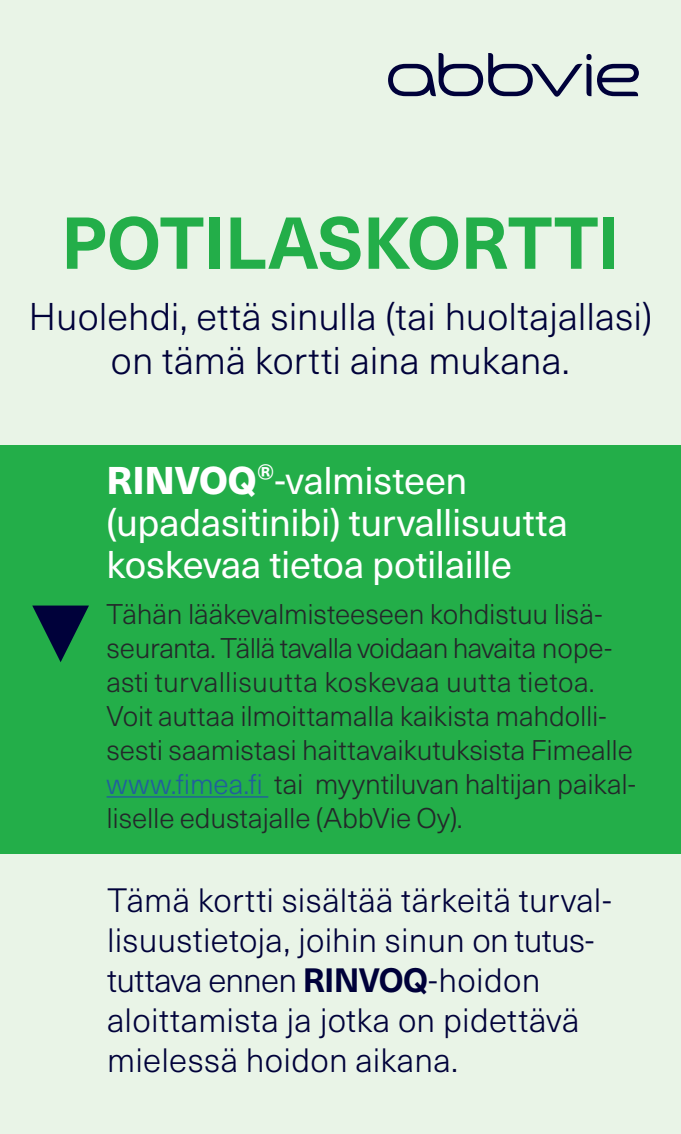
<style>
.page{position:relative;width:681px;height:1134px;background:#fff}
.page>*{position:absolute;margin:0;border:0;box-sizing:border-box;transform-origin:0 0}
.t1{font:700 72px "Neue Haas Unica Pro";letter-spacing:-.01em;color:#23ae49}
.t2{font:38px/42px "Neue Haas Unica Pro";letter-spacing:-.01em;color:#fff}
.t3{font:300 38px/44px "Neue Haas Unica Pro";letter-spacing:.005em;color:#00013a;text-align:center}
.t4{font:300 33.2px/40px "Neue Haas Unica Pro";letter-spacing:.01em;color:#00013a}
.t5{font:300 28px/34px "Neue Haas Unica Pro";letter-spacing:-.005em;color:#23282a}
.s1{font-weight:800}
.s2{color:#215e9e}
.s3{font-weight:700}
</style>
<div class="page">
<div style="left:0;top:0;width:680px;height:1134px;background:#e9f4e7"></div>
<div style="left:0;top:445px;width:680px;height:408px;background:#23ae49"></div>
<hr style="left:106px;top:796px;width:162px;height:2px;background:#215e9e">
<svg style="left:32px;top:605px;width:57px;height:57px"></svg>
<svg style="left:388px;top:53px;width:250px;height:44px"></svg>
<h1 class="t1" style="left:61px;top:199px;width:560px">POTILASKORTTI</h1>
<h2 class="t3" style="left:29px;top:295px;width:625px">Huolehdi, että sinulla (tai huoltajallasi) on tämä kortti aina mukana.</h2>
<h2 class="t2" style="left:106px;top:460px;width:463px"><span class="s1">RINVOQ</span><sup>®</sup>-valmisteen (upadasitinibi) turvallisuutta koskevaa tietoa potilaille</h2>
<p class="t5" style="left:106px;top:598px;width:530px">Tähän lääkevalmisteeseen kohdistuu lisä&shy;seuranta. Tällä tavalla voidaan havaita nope&shy;asti turvallisuutta koskevaa uutta tietoa.<br>Voit auttaa ilmoittamalla kaikista mahdolli&shy;sesti saamistasi haittavaikutuksista Fimealle <span class="s2">www.fimea.fi</span> tai myyntiluvan haltijan paikal&shy;liselle edustajalle (AbbVie Oy).</p>
<p class="t4" style="left:107px;top:881px;width:506px">Tämä kortti sisältää tärkeitä turval&shy;lisuustietoja, joihin sinun on tutus&shy;tuttava ennen <span class="s3">RINVOQ</span>-hoidon aloittamista ja jotka on pidettävä mielessä hoidon aikana.</p>
</div>
